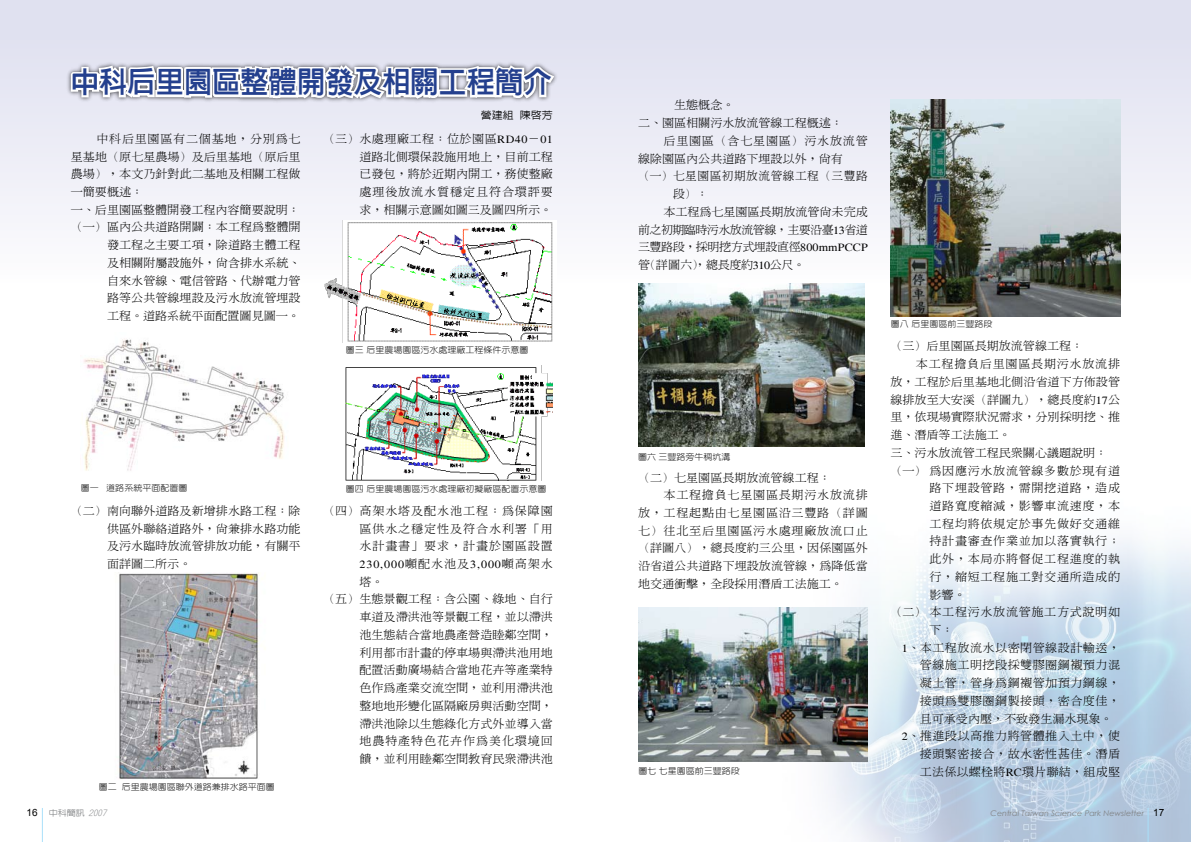
<style>
.page{position:relative;width:1191px;height:842px;background:#fff}
.page>*{position:absolute;margin:0;border:0;box-sizing:border-box;transform-origin:0 0}
.t1{font:29.6px "Lin Gothic Extra";color:#24408e;scale:.95 1}
.t2{font:300 11.2px/17.7px "Inn Ming";letter-spacing:.005em;color:#000;text-align:justify;scale:1.08 1}
.t3{font:300 11.2px "Inn Ming";letter-spacing:.06em;color:#000;scale:1.08 1}
.t4{font:300 11.2px "Inn Ming";letter-spacing:.04em;color:#000;scale:1.08 1}
.t5{font:300 11.2px "Inn Ming";letter-spacing:.065em;color:#000;scale:1.08 1}
.t6{font:300 11.2px "Inn Ming";letter-spacing:-.04em;color:#000;scale:1.08 1}
.t7{font:300 11.2px "Inn Ming";letter-spacing:-.045em;color:#000;scale:1.08 1}
.t8{font:11.2px "Times";letter-spacing:.08em;color:#000;scale:1.08 1}
.t9{font:300 11.2px "Inn Ming";letter-spacing:.045em;color:#000;scale:1.04 1}
.t10{font:300 11.2px "Inn Ming";letter-spacing:-.03em;color:#000;scale:1.08 1}
.t11{font:300 11.2px "Inn Ming";letter-spacing:.075em;color:#000;scale:1.08 1}
.t12{font:300 11.2px "Inn Ming";letter-spacing:.005em;color:#000;scale:1.04 1}
.t13{font:500 10.2px "Lin Gothic";color:#000;scale:1.08 1}
.t14{font:300 8.4px "Yen Round";color:#000;scale:1.08 1}
.t15{font:8.1px "New Gothic Meduim";color:#808284;scale:1.11 1}
.t16{font:italic 7.8px "Century Gothic";color:#808284}
.s1{font-family:"Times";font-weight:400}
.s2{font-family:"Inn Ming";font-weight:300}
.s3{font-family:"Arial";font-size:10px;color:#000}
.s4{font-style:italic}
.s5{font-family:"Arial";font-style:normal;font-size:10px;color:#000}
</style>
<div class="page">
<img style="left:748px;top:539px;width:443px;height:303px">
<div style="left:0;top:0;width:1191px;height:328px;background:linear-gradient(to bottom,#dddeef,#fffffe)"></div>
<svg style="left:69px;top:50px;width:488px;height:57px"></svg>
<img style="left:84px;top:339px;width:201px;height:132px">
<img style="left:119px;top:573px;width:140px;height:206px">
<img style="left:325px;top:220px;width:231px;height:123px">
<img style="left:638px;top:283px;width:227px;height:164px">
<img style="left:638px;top:608px;width:229px;height:153px">
<img style="left:890px;top:99px;width:230px;height:217px">
<img style="left:345px;top:365px;width:208px;height:116px">
<hr style="left:42px;top:808px;width:1px;height:34px;background:#aae0fa">
<hr style="left:1147px;top:808px;width:1px;height:34px;background:#aae0fa">
<h1 class="t1" style="left:71px;top:67px;width:507px">中科后里園區整體開發及相關工程簡介</h1>
<p class="t13" style="left:481px;top:110px;width:68px">營建組陳啟芳</p>
<p class="t5" style="left:96px;top:133px;width:190px">中科后里園區有二個基地，分別為七</p>
<p class="t2" style="left:71px;top:147px;width:214px">星基地（原七星農場）及后里基地（原后里</p>
<p class="t2" style="left:71px;top:165px;width:214px">農場），本文乃針對此二基地及相關工程做</p>
<p class="t2" style="left:71px;top:183px;width:68px">一簡要概述：</p>
<p class="t2" style="left:71px;top:200px;width:213px">一、后里園區整體開發工程內容簡要說明：</p>
<p class="t2" style="left:71px;top:218px;width:214px">（一）區內公共道路開闢：本工程為整體開</p>
<p class="t2" style="left:107px;top:236px;width:181px">發工程之主要工項，除道路主體工程</p>
<p class="t2" style="left:107px;top:254px;width:181px">及相關附屬設施外，尚含排水系統、</p>
<p class="t2" style="left:107px;top:271px;width:181px">自來水管線、電信管路、代辦電力管</p>
<p class="t2" style="left:107px;top:289px;width:181px">路等公共管線埋設及污水放流管埋設</p>
<p class="t2" style="left:107px;top:307px;width:180px">工程。道路系統平面配置圖見圖一。</p>
<p class="t2" style="left:359px;top:130px;width:181px;text-indent:-36px">（三）水處理廠工程：位於園區<span class="s1">RD40</span>－<span class="s1">01</span>道路北側環保設施用地上，目前工程已發包，將於近期內開工，務使整廠處理後放流水質穩定且符合環評要求，相關示意圖如圖三及圖四所示。</p>
<p class="t14" style="left:346px;top:345px;width:170px">圖三后里農場園區污水處理廠工程條件示意圖</p>
<p class="t14" style="left:81px;top:484px;width:100px">圖一 道路系統平面配置圖</p>
<p class="t2" style="left:107px;top:502px;width:181px;text-indent:-36px">（二）南向聯外道路及新增排水路工程：除供區外聯絡道路外，尚兼排水路功能及污水臨時放流管排放功能，有關平面詳圖二所示。</p>
<p class="t14" style="left:99px;top:782px;width:164px">圖二后里農場園區聯外道路兼排水路平面圖</p>
<p class="t14" style="left:346px;top:485px;width:187px">圖四后里農場園區污水處理廠初擬廠區配置示意圖</p>
<p class="t2" style="left:359px;top:502px;width:181px;text-indent:-36px">（四）高架水塔及配水池工程：為保障園區供水之穩定性及符合水利署「用水計畫書」要求，計畫於園區設置</p>
<p class="t8" style="left:359px;top:558px;width:181px">230,000<span class="s2">噸配水池及</span>3,000<span class="s2">噸高架水</span></p>
<p class="t2" style="left:359px;top:573px;width:24px">塔。</p>
<p class="t2" style="left:323px;top:590px;width:214px">（五）生態景觀工程：含公園、綠地、自行</p>
<p class="t2" style="left:359px;top:608px;width:181px">車道及滯洪池等景觀工程，並以滯洪</p>
<p class="t2" style="left:359px;top:626px;width:181px">池生態結合當地農產營造睦鄰空間，</p>
<p class="t2" style="left:359px;top:643px;width:181px">利用都市計畫的停車場與滯洪池用地</p>
<p class="t2" style="left:359px;top:661px;width:181px">配置活動廣場結合當地花卉等產業特</p>
<p class="t2" style="left:359px;top:679px;width:181px">色作為產業交流空間，並利用滯洪池</p>
<p class="t2" style="left:359px;top:697px;width:181px">整地地形變化區隔廠房與活動空間，</p>
<p class="t2" style="left:359px;top:714px;width:181px">滯洪池除以生態綠化方式外並導入當</p>
<p class="t11" style="left:359px;top:735px;width:181px">地農特產特色花卉作為美化環境回</p>
<p class="t2" style="left:359px;top:750px;width:181px">饋，並利用睦鄰空間教育民眾滯洪池</p>
<p class="t2" style="left:674px;top:96px;width:57px">生態概念。</p>
<p class="t2" style="left:638px;top:114px;width:191px">二、園區相關污水放流管線工程概述：</p>
<p class="t5" style="left:663px;top:135px;width:190px">后里園區（含七星園區）污水放流管</p>
<p class="t2" style="left:638px;top:149px;width:191px">線除園區內公共道路下埋設以外，尚有</p>
<p class="t9" style="left:638px;top:170px;width:222px">（一）七星園區初期放流管線工程（三豐路</p>
<p class="t12" style="left:673px;top:188px;width:35px">段）：</p>
<p class="t2" style="left:663px;top:203px;width:190px">本工程為七星園區長期放流管尚未完成</p>
<p class="t7" style="left:638px;top:223px;width:214px">前之初期臨時污水放流管線，主要沿臺<span class="s1">13</span>省道</p>
<p class="t6" style="left:638px;top:241px;width:214px">三豐路段，採明挖方式埋設直徑<span class="s1">800mmPCCP</span></p>
<p class="t10" style="left:638px;top:259px;width:156px">管（詳圖六），總長度約<span class="s1">310</span>公尺。</p>
<p class="t14" style="left:638px;top:452px;width:87px">圖六三豐路旁牛稠坑溝</p>
<p class="t2" style="left:638px;top:468px;width:180px">（二）七星園區長期放流管線工程：</p>
<p class="t5" style="left:663px;top:489px;width:190px">本工程擔負七星園區長期污水放流排</p>
<p class="t3" style="left:638px;top:507px;width:214px">放，工程起點由七星園區沿三豐路（詳圖</p>
<p class="t3" style="left:638px;top:525px;width:214px">七）往北至后里園區污水處理廠放流口止</p>
<p class="t2" style="left:638px;top:539px;width:214px">（詳圖八），總長度約三公里，因係園區外</p>
<p class="t2" style="left:638px;top:557px;width:214px">沿省道公共道路下埋設放流管線，為降低當</p>
<p class="t2" style="left:638px;top:575px;width:191px">地交通衝擊，全段採用潛盾工法施工。</p>
<p class="t14" style="left:638px;top:766px;width:95px">圖七七星園區前三豐路段</p>
<p class="t14" style="left:891px;top:319px;width:95px">圖八后里園區前三豐路段</p>
<p class="t2" style="left:890px;top:337px;width:180px">（三）后里園區長期放流管線工程：</p>
<p class="t5" style="left:916px;top:358px;width:190px">本工程擔負后里園區長期污水放流排</p>
<p class="t2" style="left:890px;top:373px;width:214px">放，工程於后里基地北側沿省道下方佈設管</p>
<p class="t2" style="left:890px;top:390px;width:214px">線排放至大安溪（詳圖九），總長度約<span class="s1">17</span>公</p>
<p class="t2" style="left:890px;top:408px;width:214px">里，依現場實際狀況需求，分別採明挖、推</p>
<p class="t2" style="left:890px;top:426px;width:113px">進、潛盾等工法施工。</p>
<p class="t2" style="left:890px;top:444px;width:202px">三、污水放流管工程民眾關心議題說明：</p>
<p class="t3" style="left:890px;top:464px;width:214px">（一）為因應污水放流管線多數於現有道</p>
<p class="t3" style="left:929px;top:482px;width:178px">路下埋設管路，需開挖道路，造成</p>
<p class="t3" style="left:929px;top:500px;width:178px">道路寬度縮減，影響車流速度，本</p>
<p class="t3" style="left:929px;top:518px;width:178px">工程均將依規定於事先做好交通維</p>
<p class="t3" style="left:929px;top:535px;width:178px">持計畫審查作業並加以落實執行；</p>
<p class="t3" style="left:929px;top:553px;width:178px">此外，本局亦將督促工程進度的執</p>
<p class="t3" style="left:929px;top:571px;width:178px">行，縮短工程施工對交通所造成的</p>
<p class="t2" style="left:929px;top:585px;width:35px">影響。</p>
<p class="t3" style="left:890px;top:606px;width:214px">（二）本工程污水放流管施工方式說明如</p>
<p class="t2" style="left:929px;top:621px;width:24px">下：</p>
<p class="t4" style="left:901px;top:642px;width:204px"><span class="s1">1</span>、本工程放流水以密閉管線設計輸送，</p>
<p class="t4" style="left:919px;top:659px;width:187px">管線施工明挖段採雙膠圈鋼襯預力混</p>
<p class="t4" style="left:919px;top:677px;width:187px">凝土管，管身為鋼襯管加預力鋼線，</p>
<p class="t4" style="left:919px;top:695px;width:187px">接頭為雙膠圈鋼製接頭，密合度佳，</p>
<p class="t2" style="left:919px;top:709px;width:180px">且可承受內壓，不致發生漏水現象。</p>
<p class="t4" style="left:901px;top:730px;width:204px"><span class="s1">2</span>、推進段以高推力將管體推入土中，使</p>
<p class="t4" style="left:919px;top:748px;width:187px">接頭緊密接合，故水密性甚佳。潛盾</p>
<p class="t2" style="left:919px;top:762px;width:187px">工法係以螺栓將<span class="s1">RC</span>環片聯結，組成堅</p>
<p class="t15" style="left:26px;top:809px;width:75px"><span class="s3">16</span> 中科簡訊 <span class="s4">2007</span></p>
<p class="t16" style="left:990px;top:808px;width:174px">Central Taiwan Science Park Newsletter <span class="s5">17</span></p>
</div>
